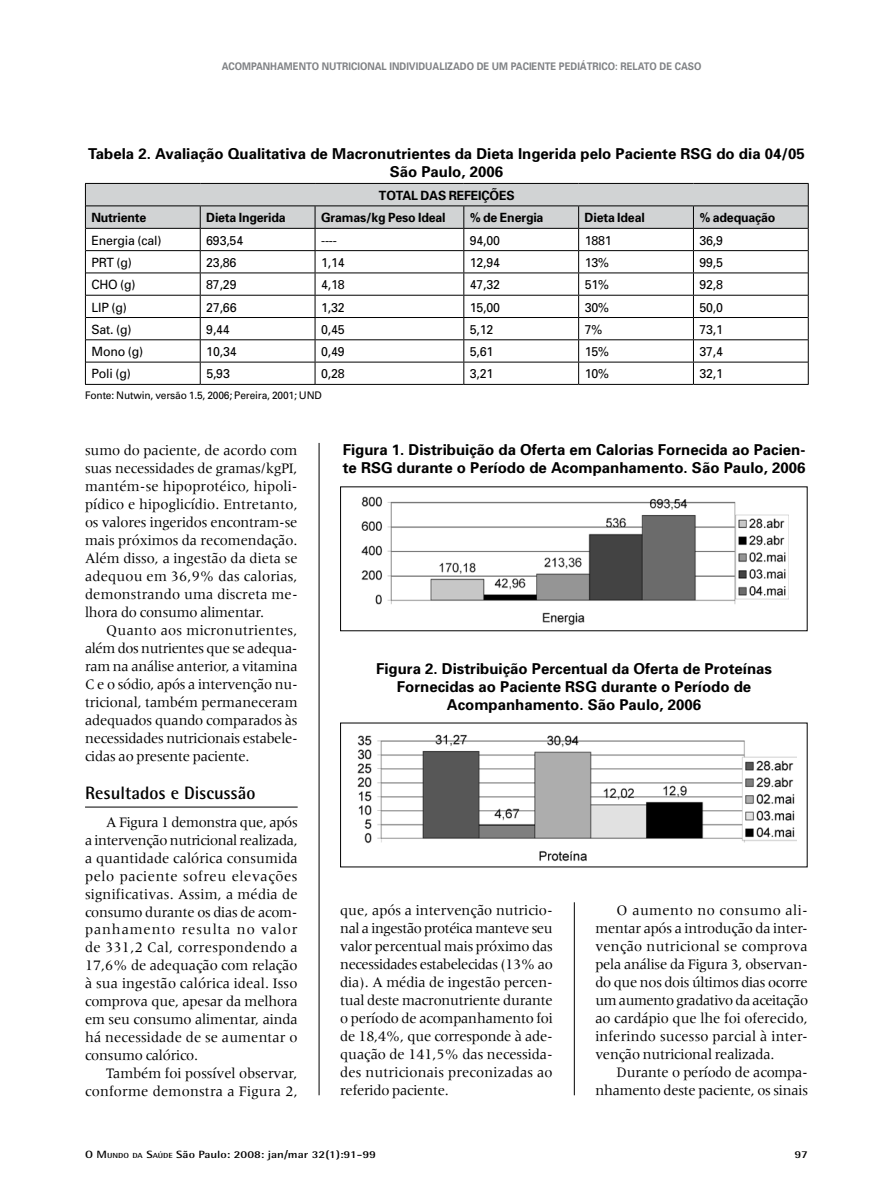
<style>
.page{position:relative;width:893px;height:1191px;background:#fff}
.page>*{position:absolute;margin:0;border:0;box-sizing:border-box;transform-origin:0 0}
.t1{font:700 18px "Rotis Semi Sans";color:#000}
.t2{font:15px/18px "Meridien";letter-spacing:-.015em;color:#000;text-align:justify}
.t3{font:700 15px/18px "Univers";color:#000;text-align:center}
.t4{font:12.75px "Univers";letter-spacing:-.015em;color:#000}
.t5{font:700 12.75px "Univers";letter-spacing:-.015em;color:#000}
.t6{font:700 10.5px "Univers";color:#808285;scale:.9 1}
.t7{font:700 10.5px "Rotis Semi Sans";color:#000;scale:1.2 1}
.t8{font:10.5px "Univers";letter-spacing:-.015em;color:#000}
.t9{font:700 10.5px "Rotis Semi Sans";color:#000;scale:1.2 1}
.s1{font-style:inherit}
.s2{font-size:7.35px}
</style>
<div class="page">
<hr style="left:319px;top:147px;width:1px;height:948px;background:#000">
<hr style="left:574px;top:147px;width:1px;height:948px;background:#000">
<div style="left:307px;top:133px;width:317px;height:310px;background:#fff"></div>
<hr style="left:85px;top:384px;width:115px;height:1px;background:#000">
<hr style="left:200px;top:384px;width:115px;height:1px;background:#000">
<hr style="left:315px;top:384px;width:149px;height:1px;background:#000">
<hr style="left:464px;top:384px;width:115px;height:1px;background:#000">
<hr style="left:579px;top:384px;width:114px;height:1px;background:#000">
<hr style="left:693px;top:384px;width:116px;height:1px;background:#000">
<svg style="left:85px;top:183px;width:724px;height:201px"></svg>
<hr style="left:85px;top:807px;width:213px;height:1px;background:#000">
<img style="left:361px;top:488px;width:427px;height:141px">
<img style="left:357px;top:725px;width:439px;height:139px">
<p class="t6" style="left:222px;top:60px;width:535px">Acompanhamento nutricional individualizado de um paciente pediátrico: relato de caso</p>
<p class="t3" style="left:88px;top:144px;width:718px">Tabela 2. Avaliação Qualitativa de Macronutrientes da Dieta Ingerida pelo Paciente RSG do dia 04/05<br>São Paulo, 2006</p>
<p class="t5" style="left:379px;top:187px;width:9px">TOTAL</p>
<p class="t5" style="left:421px;top:187px;width:10px">DAS</p>
<p class="t5" style="left:449px;top:187px;width:67px">REFEIÇÕES</p>
<p class="t5" style="left:91px;top:210px;width:56px">Nutriente</p>
<p class="t5" style="left:206px;top:210px;width:81px">Dieta Ingerida</p>
<p class="t5" style="left:321px;top:210px;width:126px">Gramas/kg Peso Ideal</p>
<p class="t5" style="left:470px;top:210px;width:75px">% de Energia</p>
<p class="t5" style="left:585px;top:210px;width:62px">Dieta Ideal</p>
<p class="t5" style="left:699px;top:210px;width:77px">% adequação</p>
<p class="t4" style="left:91px;top:232px;width:72px">Energia (cal)</p>
<p class="t4" style="left:206px;top:232px;width:38px">693,54</p>
<p class="t4" style="left:321px;top:232px;width:17px">----</p>
<p class="t4" style="left:470px;top:232px;width:32px">94,00</p>
<p class="t4" style="left:585px;top:232px;width:28px">1881</p>
<p class="t4" style="left:699px;top:232px;width:25px">36,9</p>
<p class="t4" style="left:91px;top:254px;width:42px">PRT (g)</p>
<p class="t4" style="left:206px;top:254px;width:32px">23,86</p>
<p class="t4" style="left:321px;top:254px;width:25px">1,14</p>
<p class="t4" style="left:470px;top:254px;width:32px">12,94</p>
<p class="t4" style="left:585px;top:254px;width:26px">13%</p>
<p class="t4" style="left:699px;top:254px;width:25px">99,5</p>
<p class="t4" style="left:91px;top:277px;width:46px">CHO (g)</p>
<p class="t4" style="left:206px;top:277px;width:32px">87,29</p>
<p class="t4" style="left:321px;top:277px;width:25px">4,18</p>
<p class="t4" style="left:470px;top:277px;width:32px">47,32</p>
<p class="t4" style="left:585px;top:277px;width:26px">51%</p>
<p class="t4" style="left:699px;top:277px;width:25px">92,8</p>
<p class="t4" style="left:91px;top:299px;width:37px">LIP (g)</p>
<p class="t4" style="left:206px;top:299px;width:32px">27,66</p>
<p class="t4" style="left:321px;top:299px;width:25px">1,32</p>
<p class="t4" style="left:470px;top:299px;width:32px">15,00</p>
<p class="t4" style="left:585px;top:299px;width:26px">30%</p>
<p class="t4" style="left:699px;top:299px;width:25px">50,0</p>
<p class="t4" style="left:91px;top:321px;width:42px">Sat. (g)</p>
<p class="t4" style="left:206px;top:321px;width:25px">9,44</p>
<p class="t4" style="left:321px;top:321px;width:25px">0,45</p>
<p class="t4" style="left:470px;top:321px;width:25px">5,12</p>
<p class="t4" style="left:585px;top:321px;width:19px">7%</p>
<p class="t4" style="left:699px;top:321px;width:25px">73,1</p>
<p class="t4" style="left:92px;top:344px;width:53px">Mono (g)</p>
<p class="t4" style="left:206px;top:344px;width:32px">10,34</p>
<p class="t4" style="left:321px;top:344px;width:25px">0,49</p>
<p class="t4" style="left:470px;top:344px;width:25px">5,61</p>
<p class="t4" style="left:585px;top:344px;width:26px">15%</p>
<p class="t4" style="left:699px;top:344px;width:25px">37,4</p>
<p class="t4" style="left:92px;top:366px;width:41px">Poli (g)</p>
<p class="t4" style="left:206px;top:366px;width:25px">5,93</p>
<p class="t4" style="left:321px;top:366px;width:25px">0,28</p>
<p class="t4" style="left:470px;top:366px;width:25px">3,21</p>
<p class="t4" style="left:585px;top:366px;width:26px">10%</p>
<p class="t4" style="left:700px;top:366px;width:25px">32,1</p>
<p class="t8" style="left:85px;top:388px;width:238px">Fonte: Nutwin, versão 1.5, 2006; Pereira, 2001; UND</p>
<p class="t2" style="left:85px;top:441px;width:214px">sumo do paciente, de acordo com suas necessidades de gramas/kgPI, mantém-se hipoprotéico, hipoli&shy;pídico e hipoglicídio. Entretanto, os valores ingeridos encontram-se mais próximos da recomendação.<br>Além disso, a ingestão da dieta se adequou em 36,9% das calorias, demonstrando uma discreta me&shy;lhora do consumo alimentar.</p>
<p class="t2" style="left:85px;top:621px;width:214px;text-indent:21px">Quanto aos micronutrientes, além dos nutrientes que se adequa&shy;ram na análise anterior, a vitamina C e o sódio, após a intervenção nu&shy;tricional, também permaneceram adequados quando comparados às necessidades nutricionais estabele&shy;cidas ao presente paciente.</p>
<p class="t1" style="left:85px;top:781px;width:172px">Resultados e Discussão</p>
<p class="t2" style="left:85px;top:813px;width:214px;text-indent:21px">A Figura 1 demonstra que, após a intervenção nutricional realizada, a quantidade calórica consumida pelo paciente sofreu elevações significativas. Assim, a média de consumo durante os dias de acom&shy;panhamento resulta no valor de 331,2 Cal, correspondendo a 17,6% de adequação com relação à sua ingestão calórica ideal. Isso comprova que, apesar da melhora em seu consumo alimentar, ainda há necessidade de se aumentar o consumo calórico.</p>
<p class="t2" style="left:85px;top:1063px;width:214px;text-align:right">Também foi possível observar, conforme demonstra a Figura 2,</p>
<p class="t3" style="left:343px;top:440px;width:464px;text-align:left">Figura 1. Distribuição da Oferta em Calorias Fornecida ao Pacien&shy;te RSG durante o Período de Acompanhamento. São Paulo, 2006</p>
<p class="t3" style="left:376px;top:659px;width:398px">Figura 2. Distribuição Percentual da Oferta de Proteínas<br>Fornecidas ao Paciente RSG durante o Período de<br>Acompanhamento. São Paulo, 2006</p>
<p class="t2" style="left:340px;top:901px;width:214px">que, após a intervenção nutricio&shy;nal a ingestão protéica manteve seu valor percentual mais próximo das necessidades estabelecidas (13% ao dia). A média de ingestão percen&shy;tual deste macronutriente durante o período de acompanhamento foi de 18,4%, que corresponde à ade&shy;quação de 141,5% das necessida&shy;des nutricionais preconizadas ao referido paciente.</p>
<p class="t2" style="left:595px;top:901px;width:214px;text-indent:21px">O aumento no consumo ali&shy;mentar após a introdução da inter&shy;venção nutricional se comprova pela análise da Figura 3, observan&shy;do que nos dois últimos dias ocorre um aumento gradativo da aceitação ao cardápio que lhe foi oferecido, inferindo sucesso parcial à inter&shy;venção nutricional realizada.</p>
<p class="t2" style="left:595px;top:1063px;width:214px;text-align:right">Durante o período de acompa&shy;nhamento deste paciente, os sinais</p>
<p class="t7" style="left:85px;top:1147px;width:244px"><span class="s1">O M</span><span class="s2">UNDO DA</span> <span class="s1">S</span><span class="s2">AÚDE</span> São Paulo: 2008: jan/mar 32(1):91-99</p>
<p class="t9" style="left:794px;top:1147px;width:13px">97</p>
</div>
